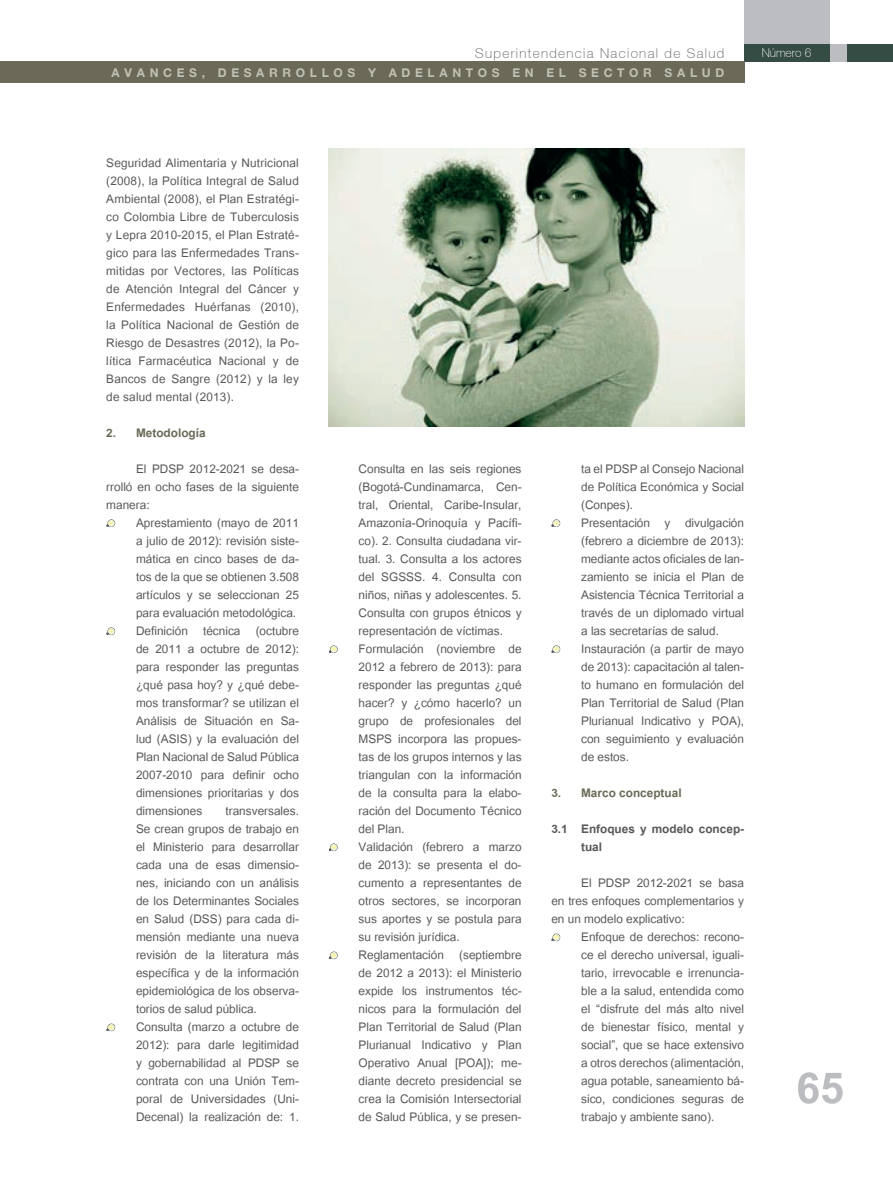
<style>
.page{position:relative;width:893px;height:1191px;background:#fff}
.page>*{position:absolute;margin:0;border:0;box-sizing:border-box;transform-origin:0 0}
.t1{font:700 60px "Utsaah";color:#bcbdc0}
.t2{font:16.5px/18px "Utsaah";color:#57585a;text-align:justify}
.t3{font:700 16.5px "Utsaah";color:#6b6a58}
.t4{font:700 16.5px/18px "Utsaah";color:#57585a}
.t5{font:100 13.5px "Context Reprise Thin S Si";letter-spacing:.1em;color:#57585a}
.t6{font:700 12px "Context Reprise S Si";letter-spacing:.39em;color:#c1c0b5}
.t7{font:100 12px "Context Reprise Thin S Si";color:#fff}
</style>
<div class="page">
<div style="left:812px;top:45px;width:66px;height:17px;background:#bcbdc0"></div>
<div style="left:744px;top:0;width:85px;height:48px;background:#bcbdc0"></div>
<div style="left:744px;top:44px;width:85px;height:17px;background:#354c44"></div>
<div style="left:848px;top:45px;width:45px;height:17px;background:#354c44"></div>
<div style="left:0;top:62px;width:744px;height:21px;background:#6b6a58"></div>
<svg style="left:106px;top:519px;width:9px;height:8px"></svg>
<svg style="left:106px;top:627px;width:9px;height:8px"></svg>
<svg style="left:106px;top:1023px;width:9px;height:8px"></svg>
<svg style="left:329px;top:645px;width:9px;height:8px"></svg>
<svg style="left:329px;top:843px;width:9px;height:8px"></svg>
<svg style="left:329px;top:951px;width:9px;height:8px"></svg>
<img style="left:329px;top:149px;width:416px;height:277px">
<svg style="left:551px;top:519px;width:9px;height:8px"></svg>
<svg style="left:551px;top:645px;width:9px;height:8px"></svg>
<svg style="left:551px;top:933px;width:9px;height:8px"></svg>
<p class="t5" style="left:475px;top:46px;width:250px">Superintendencia Nacional de Salud</p>
<p class="t7" style="left:762px;top:46px;width:51px">Número 6</p>
<p class="t6" style="left:112px;top:65px;width:614px">AVANCES, DESARROLLOS Y ADELANTOS EN EL SECTOR SALUD</p>
<p class="t2" style="left:106px;top:155px;width:194px">Seguridad Alimentaria y Nutricional (2008), la Política Integral de Salud Ambiental (2008), el Plan Estratégi&shy;co Colombia Libre de Tuberculosis y Lepra 2010-2015, el Plan Estraté&shy;gico para las Enfermedades Trans&shy;mitidas por Vectores, las Políticas de Atención Integral del Cáncer y Enfermedades Huérfanas (2010), la Política Nacional de Gestión de Riesgo de Desastres (2012), la Po&shy;lítica Farmacéutica Nacional y de Bancos de Sangre (2012) y la ley de salud mental (2013).</p>
<p class="t3" style="left:106px;top:425px;width:101px">2. Metodología</p>
<p class="t2" style="left:106px;top:461px;width:194px;text-indent:30px">El PDSP 2012-2021 se desa&shy;rrolló en ocho fases de la siguiente manera:</p>
<p class="t2" style="left:136px;top:515px;width:164px;text-align:left">Aprestamiento (mayo de 2011 a julio de 2012): revisión siste&shy;mática en cinco bases de da&shy;tos de la que se obtienen 3.508 artículos y se seleccionan 25 para evaluación metodológica.<br>Definición técnica (octubre de 2011 a octubre de 2012): para responder las preguntas ¿qué pasa hoy? y ¿qué debe&shy;mos transformar? se utilizan el<br>Análisis de Situación en Sa&shy;lud (ASIS) y la evaluación del<br>Plan Nacional de Salud Pública<br>2007-2010 para definir ocho dimensiones prioritarias y dos dimensiones</p>
<p class="t2" style="left:136px;top:803px;width:164px;text-align:left;text-indent:89px">transversales.<br>Se crean grupos de trabajo en el Ministerio para desarrollar cada una de esas dimensio&shy;nes, iniciando con un análisis de los Determinantes Sociales en Salud (DSS) para cada di&shy;mensión mediante una nueva revisión de la literatura más específica y de la información epidemiológica de los observa&shy;torios de salud pública.<br>Consulta (marzo a octubre de<br>2012): para darle legitimidad y gobernabilidad al PDSP se contrata con una Unión Tem&shy;poral de Universidades (Uni-<br>Decenal) la realización de: 1.</p>
<p class="t2" style="left:359px;top:461px;width:165px;text-align:left">Consulta en las seis regiones (Bogotá-Cundinamarca, Cen&shy;tral, Oriental, Caribe-Insular,<br>Amazonía-Orinoquía y Pacífi&shy;co). 2. Consulta ciudadana vir&shy;tual. 3. Consulta a los actores del SGSSS. 4. Consulta con niños, niñas y adolescentes. 5.<br>Consulta con grupos étnicos y representación de víctimas.<br>Formulación (noviembre de<br>2012 a febrero de 2013): para responder las preguntas ¿qué hacer? y ¿cómo hacerlo? un grupo de profesionales del<br>MSPS incorpora las propues&shy;tas de los grupos internos y las triangulan con la información de la consulta para la elabo&shy;ración del Documento Técnico del Plan.<br>Validación (febrero a marzo de 2013): se presenta el do&shy;cumento a representantes de otros sectores, se incorporan sus aportes y se postula para su revisión jurídica.<br>Reglamentación (septiembre de 2012 a 2013): el Ministerio expide los instrumentos téc&shy;nicos para la formulación del<br>Plan Territorial de Salud (Plan<br>Plurianual Indicativo y Plan<br>Operativo Anual [POA]); me&shy;diante decreto presidencial se crea la Comisión Intersectorial de Salud Pública, y se presen-</p>
<p class="t2" style="left:581px;top:461px;width:165px;text-align:left">ta el PDSP al Consejo Nacional de Política Económica y Social (Conpes).<br>Presentación y divulgación (febrero a diciembre de 2013): mediante actos oficiales de lan&shy;zamiento se inicia el Plan de<br>Asistencia Técnica Territorial a través de un diplomado virtual a las secretarías de salud.<br>Instauración (a partir de mayo de 2013): capacitación al talen&shy;to humano en formulación del<br>Plan Territorial de Salud (Plan<br>Plurianual Indicativo y POA), con seguimiento y evaluación de estos.</p>
<p class="t3" style="left:551px;top:785px;width:132px">3. Marco conceptual</p>
<p class="t4" style="left:581px;top:821px;width:164px;text-indent:-30px">3.1 Enfoques y modelo concep&shy;tual</p>
<p class="t2" style="left:551px;top:875px;width:194px;text-indent:30px">El PDSP 2012-2021 se basa en tres enfoques complementarios y en un modelo explicativo:</p>
<p class="t2" style="left:581px;top:929px;width:164px">Enfoque de derechos: recono&shy;ce el derecho universal, iguali&shy;tario, irrevocable e irrenuncia&shy;ble a la salud, entendida como el “disfrute del más alto nivel de bienestar físico, mental y social”, que se hace extensivo a otros derechos (alimentación, agua potable, saneamiento bá&shy;sico, condiciones seguras de trabajo y ambiente sano).</p>
<h1 class="t1" style="left:796px;top:1058px;width:49px">65</h1>
</div>
